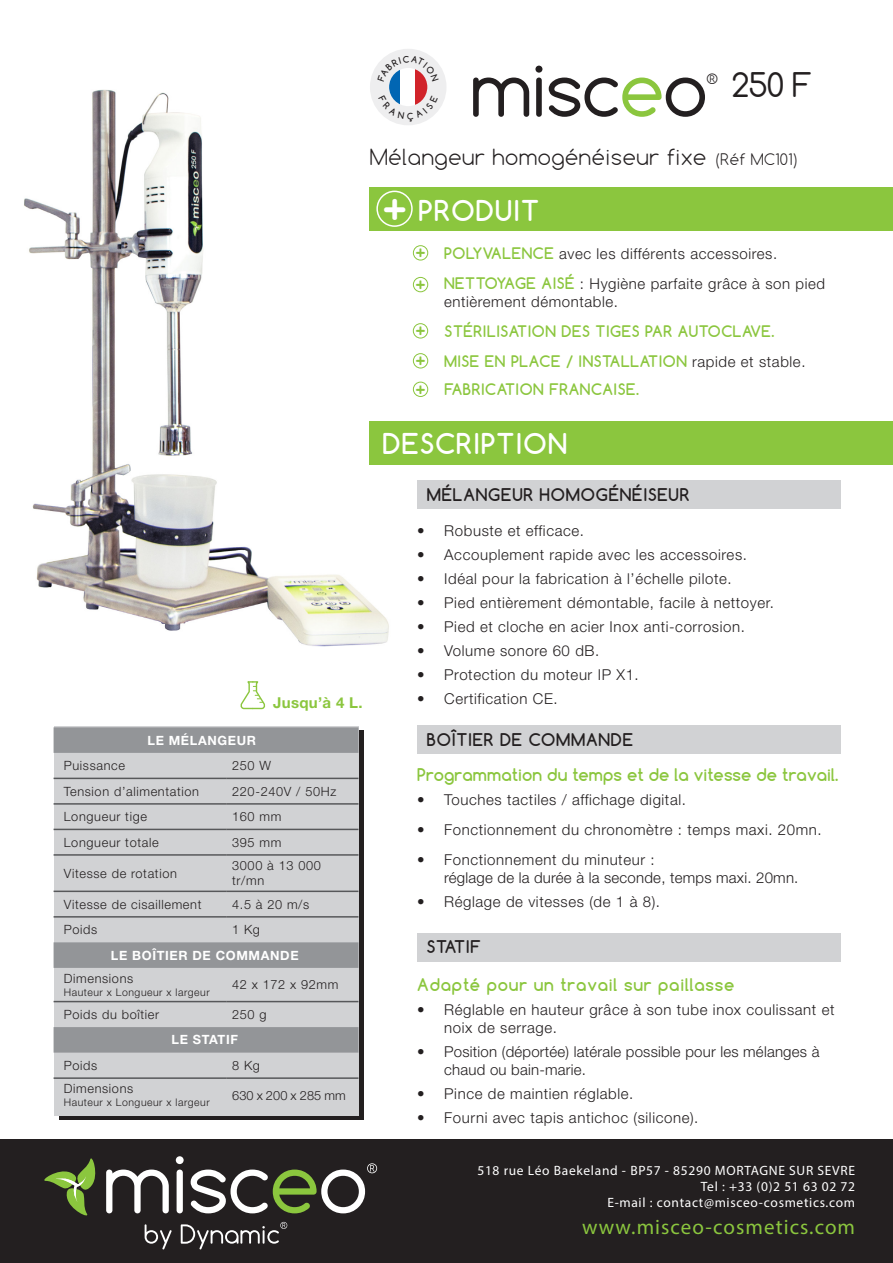
<style>
.page{position:relative;width:893px;height:1263px;background:#fff}
.page>*{position:absolute;margin:0;border:0;box-sizing:border-box;transform-origin:0 0}
.t1{font:71.85px "Comfortaa";letter-spacing:-.02em;color:#231f20}
.t2{font:31.95px "Comfortaa";color:#231f20}
.t3{font:700 27px "Comfortaa";letter-spacing:.05em;color:#fff}
.t4{font:300 21px "Comfortaa";letter-spacing:.03em;color:#231f20}
.t5{font:21px "Myriad Pro";letter-spacing:.05em;color:#8bc63e}
.t6{font:700 18.6px "Comfortaa";color:#8bc63e}
.t7{font:700 16.5px "Comfortaa";letter-spacing:.05em;color:#231f20}
.t8{font:700 16.5px "Comfortaa";letter-spacing:.005em;color:#8bc63e}
.t9{font:700 16.5px "Comfortaa";letter-spacing:.05em;color:#8bc63e}
.t10{font:300 15px/18px "Helvetica Neue LT Std";letter-spacing:.04em;color:#231f20}
.t11{font:300 15px/18px "Helvetica Neue LT Std";letter-spacing:.015em;color:#231f20}
.t12{font:700 15px "Comfortaa";letter-spacing:.04em;color:#8bc63e}
.t13{font:700 15px "Helvetica Neue LT Std";letter-spacing:.02em;color:#8bc63e}
.t14{font:13.5px/16.2px "Myriad Pro";letter-spacing:.05em;color:#fff;text-align:right}
.t15{font:13.5px "Comfortaa";color:#231f20}
.t16{font:300 12.75px/15.3px "Helvetica Neue LT Std";letter-spacing:.05em;color:#231f20}
.t17{font:700 12.75px "Helvetica Neue LT Std";letter-spacing:.05em;color:#fff}
.t18{font:300 12.75px "Helvetica Neue LT Std";letter-spacing:.01em;color:#231f20}
.t19{font:300 10.5px "Helvetica Neue LT Std";letter-spacing:.05em;color:#231f20}
.s1{color:#8bc63e}
.s2{font-size:15px}
.s3{font-size:45px}
.s4{font-family:"Comfortaa";font-weight:700;font-size:18.6px;color:#8bc63e}
.s5{font-family:"Comfortaa";font-weight:700;color:#8bc63e}
.s6{font-size:18.6px}
.s7{font-family:"Helvetica Neue LT Std";font-weight:300;color:#231f20}
</style>
<div class="page">
<img style="left:24px;top:89px;width:394px;height:557px">
<div style="left:0;top:1140px;width:893px;height:123px;background:#231f20"></div>
<svg style="left:106px;top:1169px;width:63px;height:44px"></svg>
<svg style="left:176px;top:1156px;width:8px;height:57px"></svg>
<svg style="left:191px;top:1163px;width:186px;height:50px"></svg>
<svg style="left:44px;top:1158px;width:52px;height:58px"></svg>
<svg style="left:145px;top:1224px;width:27px;height:25px"></svg>
<svg style="left:181px;top:1222px;width:106px;height:27px"></svg>
<svg style="left:240px;top:681px;width:26px;height:29px"></svg>
<div style="left:413px;top:382px;width:15px;height:15px;border:1px solid #8bc63e;border-radius:50%"></div>
<div style="left:370px;top:421px;width:523px;height:44px;background:#8bc63e"></div>
<div style="left:59px;top:730px;width:305px;height:390px;background:linear-gradient(to right,#231f20,#231f20)"></div>
<div style="left:54px;top:726px;width:304px;height:389px;background:#d1d2d4"></div>
<svg style="left:54px;top:727px;width:304px;height:325px"></svg>
<hr style="left:54px;top:778px;width:172px;height:1px;background:#57585a">
<hr style="left:226px;top:778px;width:132px;height:1px;background:#57585a">
<hr style="left:54px;top:803px;width:172px;height:2px;background:#57585a">
<hr style="left:226px;top:803px;width:132px;height:2px;background:#57585a">
<hr style="left:54px;top:829px;width:172px;height:1px;background:#57585a">
<hr style="left:226px;top:829px;width:132px;height:1px;background:#57585a">
<hr style="left:54px;top:854px;width:172px;height:2px;background:#57585a">
<hr style="left:226px;top:854px;width:132px;height:2px;background:#57585a">
<hr style="left:54px;top:890px;width:172px;height:2px;background:#57585a">
<hr style="left:226px;top:890px;width:132px;height:2px;background:#57585a">
<hr style="left:54px;top:916px;width:172px;height:1px;background:#57585a">
<hr style="left:226px;top:916px;width:132px;height:1px;background:#57585a">
<hr style="left:54px;top:1001px;width:172px;height:1px;background:#57585a">
<hr style="left:226px;top:1001px;width:132px;height:1px;background:#57585a">
<hr style="left:54px;top:1077px;width:172px;height:2px;background:#57585a">
<hr style="left:226px;top:1077px;width:132px;height:2px;background:#57585a">
<div style="left:417px;top:725px;width:423px;height:29px;background:#d1d2d4"></div>
<div style="left:417px;top:932px;width:423px;height:29px;background:#d1d2d4"></div>
<div style="left:417px;top:480px;width:423px;height:29px;background:#d1d2d4"></div>
<div style="left:370px;top:187px;width:523px;height:44px;background:#8bc63e"></div>
<div style="left:376px;top:191px;width:37px;height:36px;border:2px solid #fff;border-radius:50%"></div>
<div style="left:413px;top:277px;width:15px;height:15px;border:1px solid #8bc63e;border-radius:50%"></div>
<div style="left:413px;top:245px;width:15px;height:15px;border:1px solid #8bc63e;border-radius:50%"></div>
<div style="left:413px;top:353px;width:15px;height:15px;border:1px solid #8bc63e;border-radius:50%"></div>
<div style="left:413px;top:323px;width:15px;height:15px;border:1px solid #8bc63e;border-radius:50%"></div>
<div style="left:388px;top:67px;width:13px;height:40px;background:#0166b3"></div>
<div style="left:401px;top:67px;width:15px;height:40px;background:#fff"></div>
<div style="left:416px;top:67px;width:13px;height:40px;background:#d1232a"></div>
<div style="left:370px;top:49px;width:76px;height:76px;border:19px solid #eeeeef;border-radius:50%"></div>
<svg style="left:378px;top:55px;width:61px;height:27px"></svg>
<svg style="left:378px;top:95px;width:60px;height:27px"></svg>
<h1 class="t1" style="left:470px;top:44px;width:239px">misc<span class="s1">e</span>o</h1>
<p class="t15" style="left:706px;top:70px;width:13px">®</p>
<h2 class="t2" style="left:732px;top:64px;width:82px">250 F</h2>
<h3 class="t4" style="left:370px;top:143px;width:429px">Mélangeur homogénéiseur fixe <span class="s2">(Réf MC101)</span></h3>
<h3 class="t3" style="left:382px;top:193px;width:158px"><span class="s3">+</span> PRODUIT</h3>
<p class="t10" style="left:415px;top:244px;width:363px"><span class="s4">+</span> <span class="s5">POLYVALENCE</span> avec les différents accessoires.</p>
<p class="t6" style="left:415px;top:273px;width:12px">+</p>
<p class="t10" style="left:444px;top:274px;width:383px"><span class="s5">NETTOYAGE AISÉ</span> : Hygiène parfaite grâce à son pied entièrement démontable.</p>
<p class="t12" style="left:415px;top:321px;width:360px"><span class="s6">+</span> STÉRILISATION DES TIGES PAR AUTOCLAVE.</p>
<p class="t12" style="left:415px;top:351px;width:391px"><span class="s6">+</span> MISE EN PLACE / INSTALLATION <span class="s7">rapide et stable.</span></p>
<p class="t12" style="left:415px;top:380px;width:225px"><span class="s6">+</span> FABRICATION FRANCAISE.</p>
<h3 class="t3" style="left:382px;top:426px;width:186px">DESCRIPTION</h3>
<p class="t7" style="left:427px;top:485px;width:264px">MÉLANGEUR HOMOGÉNÉISEUR</p>
<p class="t10" style="left:417px;top:521px;width:168px">• Robuste et efficace.</p>
<p class="t10" style="left:417px;top:545px;width:331px">• Accouplement rapide avec les accessoires.</p>
<p class="t10" style="left:417px;top:569px;width:316px">• Idéal pour la fabrication à l’échelle pilote.</p>
<p class="t10" style="left:417px;top:593px;width:358px">• Pied entièrement démontable, facile à nettoyer.</p>
<p class="t10" style="left:417px;top:617px;width:329px">• Pied et cloche en acier Inox anti-corrosion.</p>
<p class="t10" style="left:417px;top:641px;width:184px">• Volume sonore 60 dB.</p>
<p class="t10" style="left:417px;top:665px;width:223px">• Protection du moteur IP X1.</p>
<p class="t17" style="left:147px;top:732px;width:110px">LE MÉLANGEUR</p>
<p class="t13" style="left:273px;top:694px;width:91px">Jusqu’à 4 L.</p>
<p class="t10" style="left:417px;top:689px;width:142px">• Certification CE.</p>
<p class="t7" style="left:427px;top:730px;width:208px">BOÎTIER DE COMMANDE</p>
<p class="t16" style="left:64px;top:758px;width:63px">Puissance</p>
<p class="t16" style="left:232px;top:758px;width:40px">250 W</p>
<p class="t16" style="left:64px;top:783px;width:137px">Tension d’alimentation</p>
<p class="t16" style="left:232px;top:783px;width:106px">220-240V / 50Hz</p>
<p class="t16" style="left:64px;top:809px;width:85px">Longueur tige</p>
<p class="t16" style="left:232px;top:809px;width:51px">160 mm</p>
<p class="t16" style="left:64px;top:834px;width:96px">Longueur totale</p>
<p class="t16" style="left:232px;top:834px;width:51px">395 mm</p>
<p class="t16" style="left:64px;top:865px;width:115px">Vitesse de rotation</p>
<p class="t16" style="left:232px;top:857px;width:90px">3000 à 13 000 tr/mn</p>
<p class="t16" style="left:64px;top:896px;width:139px">Vitesse de cisaillement</p>
<p class="t16" style="left:232px;top:896px;width:79px">4.5 à 20 m/s</p>
<p class="t16" style="left:64px;top:922px;width:35px">Poids</p>
<p class="t16" style="left:232px;top:922px;width:29px">1 Kg</p>
<p class="t17" style="left:111px;top:947px;width:189px">LE BOÎTIER DE COMMANDE</p>
<p class="t16" style="left:64px;top:970px;width:71px">Dimensions</p>
<p class="t19" style="left:64px;top:985px;width:147px">Hauteur x Longueur x largeur</p>
<p class="t16" style="left:232px;top:977px;width:108px">42 x 172 x 92mm</p>
<p class="t16" style="left:64px;top:1006px;width:97px">Poids du boîtier</p>
<p class="t16" style="left:232px;top:1006px;width:36px">250 g</p>
<p class="t17" style="left:172px;top:1032px;width:68px">LE STATIF</p>
<p class="t16" style="left:64px;top:1057px;width:35px">Poids</p>
<p class="t16" style="left:232px;top:1057px;width:29px">8 Kg</p>
<p class="t16" style="left:64px;top:1081px;width:71px">Dimensions</p>
<p class="t19" style="left:64px;top:1096px;width:147px">Hauteur x Longueur x largeur</p>
<p class="t18" style="left:232px;top:1087px;width:115px">630 x 200 x 285 mm</p>
<p class="t8" style="left:417px;top:764px;width:422px">Programmation du temps et de la vitesse de travail.</p>
<p class="t10" style="left:417px;top:790px;width:270px">• Touches tactiles / affichage digital.</p>
<p class="t10" style="left:417px;top:820px;width:406px">• Fonctionnement du chronomètre : temps maxi. 20mn.</p>
<p class="t11" style="left:444px;top:850px;width:356px;text-indent:-27px">• Fonctionnement du minuteur :<br>réglage de la durée à la seconde, temps maxi. 20mn.</p>
<p class="t10" style="left:417px;top:892px;width:244px">• Réglage de vitesses (de 1 à 8).</p>
<p class="t7" style="left:427px;top:937px;width:56px">STATIF</p>
<p class="t9" style="left:417px;top:974px;width:319px">Adapté pour un travail sur paillasse</p>
<p class="t10" style="left:444px;top:1000px;width:392px;text-indent:-27px">• Réglable en hauteur grâce à son tube inox coulissant et noix de serrage.</p>
<p class="t11" style="left:444px;top:1042px;width:377px;text-indent:-27px">• Position (déportée) latérale possible pour les mélanges à chaud ou bain-marie.</p>
<p class="t10" style="left:417px;top:1084px;width:217px">• Pince de maintien réglable.</p>
<p class="t10" style="left:417px;top:1108px;width:283px">• Fourni avec tapis antichoc (silicone).</p>
<p class="t14" style="left:477px;top:1162px;width:379px">518 rue Léo Baekeland - BP57 - 85290 MORTAGNE SUR SEVRE<br>Tel : +33 (0)2 51 63 02 72<br>E-mail : contact@misceo-cosmetics.com</p>
<h3 class="t5" style="left:582px;top:1214px;width:274px">www.misceo-cosmetics.com</h3>
</div>
